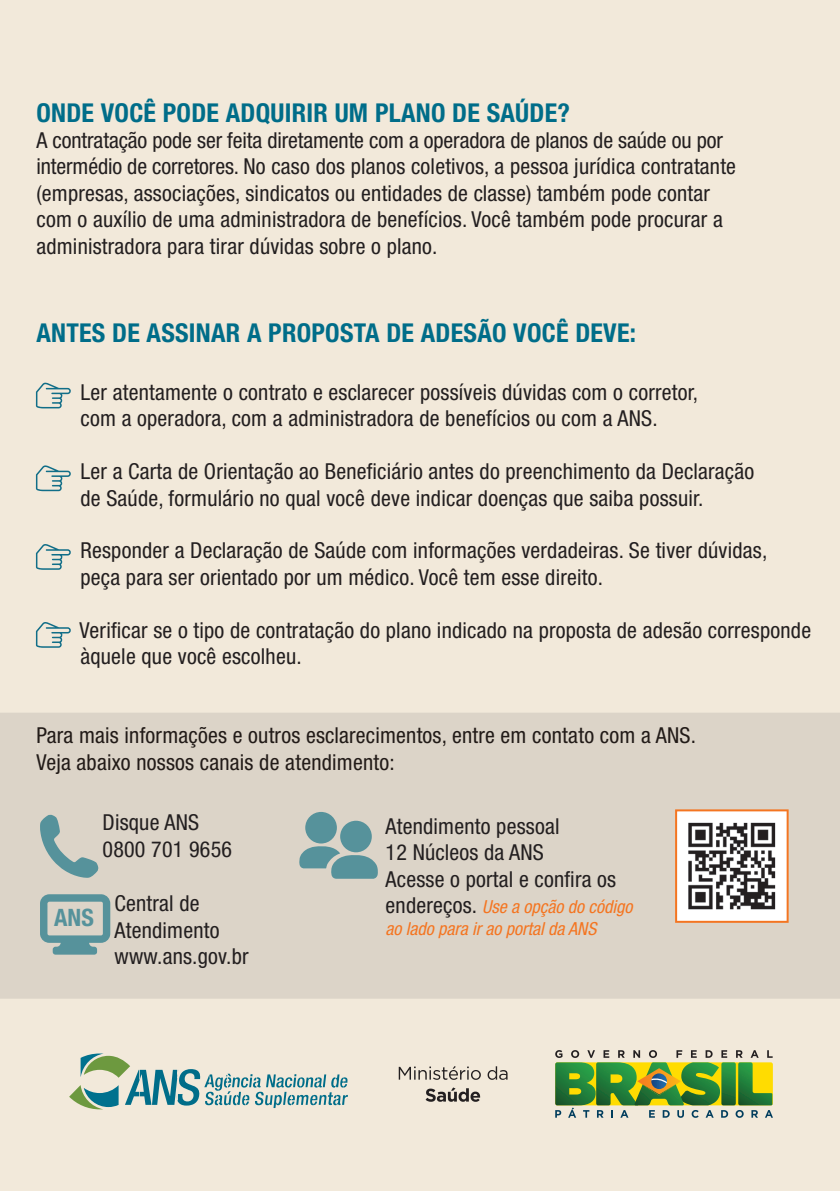
<style>
.page{position:relative;width:840px;height:1191px;background:#fff}
.page>*{position:absolute;margin:0;border:0;box-sizing:border-box;transform-origin:0 0}
.t1{font:700 condensed 26px "Helvetica Neue";letter-spacing:.01em;color:#006d89}
.t2{font:700 condensed 24px "Helvetica Neue";color:#56929b}
.t3{font:condensed 22px/26.4px "Helvetica Neue";letter-spacing:.01em;color:#231f20}
.t4{font:italic condensed 18px/21.6px "Helvetica Neue";color:#f47521}
.s1{font-style:normal;font-size:22px;color:#231f20}
</style>
<div class="page">
<div style="left:0;top:0;width:839px;height:1191px;background:#f2e9da"></div>
<svg style="left:398px;top:1066px;width:82px;height:13px"></svg>
<svg style="left:487px;top:1066px;width:20px;height:13px"></svg>
<svg style="left:425px;top:1087px;width:55px;height:14px"></svg>
<svg style="left:555px;top:1050px;width:217px;height:67px"></svg>
<svg style="left:69px;top:1053px;width:279px;height:56px"></svg>
<div style="left:0;top:713px;width:839px;height:285px;background:#dcd4c8"></div>
<div style="left:38px;top:727px;width:656px;height:21px;background:#dcd4c8"></div>
<div style="left:36px;top:754px;width:357px;height:20px;background:#dcd4c8"></div>
<svg style="left:40px;top:814px;width:58px;height:63px;background:#adbdb8"></svg>
<svg style="left:40px;top:894px;width:70px;height:60px;background:#9fb6b3"></svg>
<div style="left:340px;top:820px;width:31px;height:32px;background:#56929b;border-radius:50%"></div>
<div style="left:305px;top:812px;width:32px;height:31px;background:#56929b;border-radius:50%"></div>
<svg style="left:299px;top:846px;width:79px;height:32px;background:#82a7a9"></svg>
<svg style="left:36px;top:382px;width:35px;height:26px"></svg>
<svg style="left:36px;top:465px;width:35px;height:26px"></svg>
<svg style="left:36px;top:544px;width:35px;height:26px"></svg>
<svg style="left:36px;top:622px;width:35px;height:26px"></svg>
<svg style="left:674px;top:809px;width:114px;height:113px;background:#b9b4b1"></svg>
<p class="t1" style="left:36px;top:96px;width:535px">ONDE VOCÊ PODE ADQUIRIR UM PLANO DE SAÚDE?</p>
<p class="t3" style="left:36px;top:127px;width:700px">A contratação pode ser feita diretamente com a operadora de planos de saúde ou por intermédio de corretores. No caso dos planos coletivos, a pessoa jurídica contratante (empresas, associações, sindicatos ou entidades de classe) também pode contar com o auxílio de uma administradora de benefícios. Você também pode procurar a administradora para tirar dúvidas sobre o plano.</p>
<p class="t1" style="left:36px;top:317px;width:601px">ANTES DE ASSINAR A PROPOSTA DE ADESÃO VOCÊ DEVE:</p>
<p class="t3" style="left:80px;top:379px;width:619px">Ler atentamente o contrato e esclarecer possíveis dúvidas com o corretor, com a operadora, com a administradora de benefícios ou com a ANS.</p>
<p class="t3" style="left:80px;top:458px;width:674px">Ler a Carta de Orientação ao Beneficiário antes do preenchimento da Declaração de Saúde, formulário no qual você deve indicar doenças que saiba possuir.</p>
<p class="t3" style="left:80px;top:537px;width:688px">Responder a Declaração de Saúde com informações verdadeiras. Se tiver dúvidas, peça para ser orientado por um médico. Você tem esse direito.</p>
<p class="t3" style="left:80px;top:616px;width:732px">Verificar se o tipo de contratação do plano indicado na proposta de adesão corresponde àquele que você escolheu.</p>
<p class="t3" style="left:36px;top:722px;width:660px">Para mais informações e outros esclarecimentos, entre em contato com a ANS.<br>Veja abaixo nossos canais de atendimento:</p>
<p class="t3" style="left:102px;top:809px;width:131px">Disque ANS<br>0800 701 9656</p>
<p class="t2" style="left:54px;top:903px;width:41px">ANS</p>
<p class="t3" style="left:114px;top:890px;width:135px">Central de<br>Atendimento www.ans.gov.br</p>
<p class="t3" style="left:385px;top:812px;width:232px">Atendimento pessoal<br>12 Núcleos da ANS<br>Acesse o portal e confira os</p>
<p class="t4" style="left:385px;top:895px;width:248px"><span class="s1">endereços.</span> Use a opção do código ao lado para ir ao portal da ANS</p>
</div>
